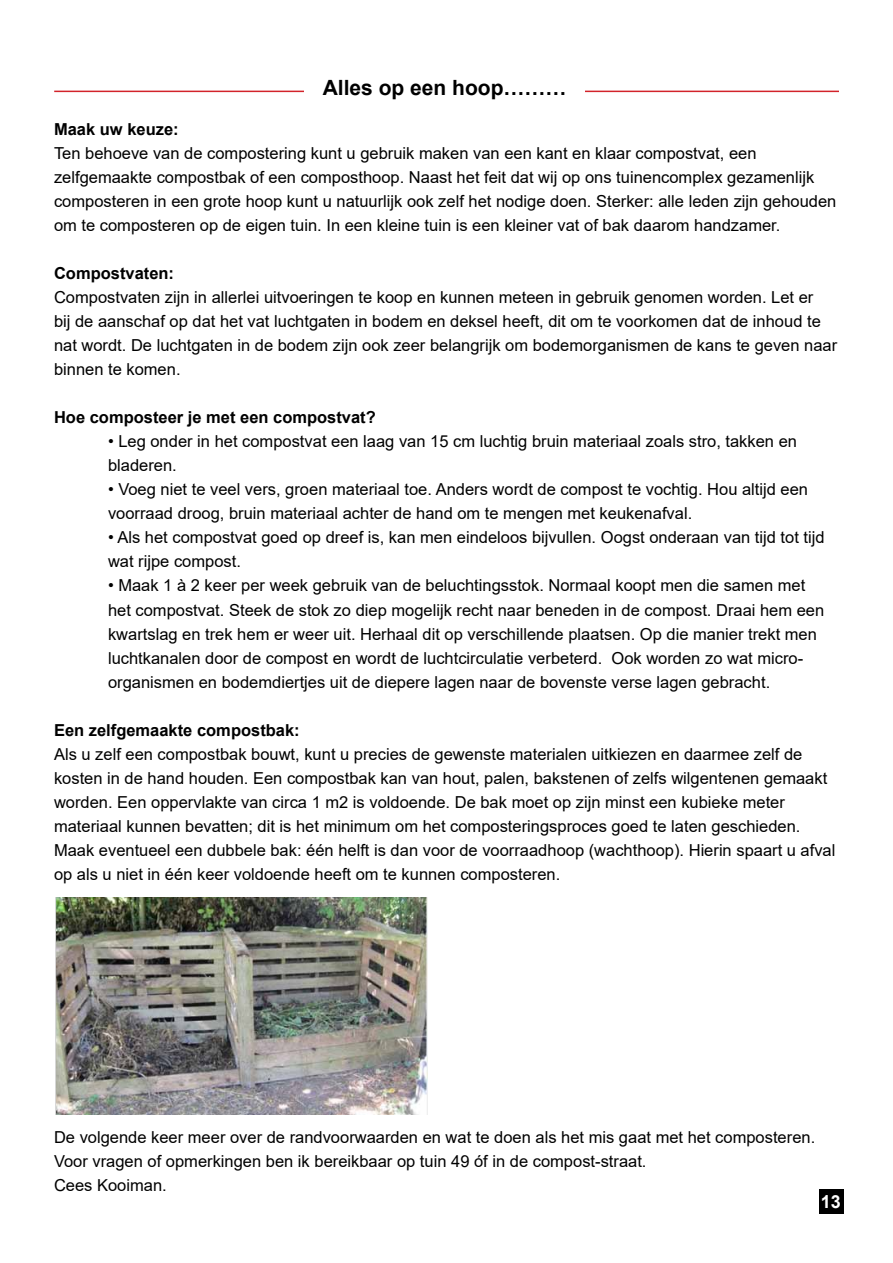
<style>
.page{position:relative;width:893px;height:1263px;background:#fff}
.page>*{position:absolute;margin:0;border:0;box-sizing:border-box;transform-origin:0 0}
.t1{font:700 21px "Arial";color:#000}
.t2{font:700 18px "Arial";color:#fff}
.t3{font:16.5px/24px "Arial";color:#000}
.t4{font:700 16.5px "Arial";color:#000}
</style>
<div class="page">
<img style="left:55px;top:897px;width:373px;height:217px">
<hr style="left:54px;top:91px;width:785px;height:1px;background:#d2232a">
<div style="left:304px;top:80px;width:281px;height:39px;background:#fff"></div>
<div style="left:819px;top:1188px;width:24px;height:25px;background:#000"></div>
<p class="t1" style="left:323px;top:73px;width:245px">Alles op een hoop………</p>
<p class="t4" style="left:54px;top:118px;width:126px">Maak uw keuze:</p>
<p class="t3" style="left:54px;top:141px;width:784px">Ten behoeve van de compostering kunt u gebruik maken van een kant en klaar compostvat, een zelfgemaakte compostbak of een composthoop. Naast het feit dat wij op ons tuinencomplex gezamenlijk composteren in een grote hoop kunt u natuurlijk ook zelf het nodige doen. Sterker: alle leden zijn gehouden om te composteren op de eigen tuin. In een kleine tuin is een kleiner vat of bak daarom handzamer.</p>
<p class="t4" style="left:54px;top:262px;width:122px">Compostvaten:</p>
<p class="t3" style="left:54px;top:285px;width:785px">Compostvaten zijn in allerlei uitvoeringen te koop en kunnen meteen in gebruik genomen worden. Let er<br>bij de aanschaf op dat het vat luchtgaten in bodem en deksel heeft, dit om te voorkomen dat de inhoud te nat wordt. De luchtgaten in de bodem zijn ook zeer belangrijk om bodemorganismen de kans te geven naar binnen te komen.</p>
<p class="t4" style="left:54px;top:406px;width:323px">Hoe composteer je met een compostvat?</p>
<p class="t3" style="left:108px;top:429px;width:691px">• Leg onder in het compostvat een laag van 15 cm luchtig bruin materiaal zoals stro, takken en bladeren.</p>
<p class="t3" style="left:108px;top:477px;width:702px">• Voeg niet te veel vers, groen materiaal toe. Anders wordt de compost te vochtig. Hou altijd een voorraad droog, bruin materiaal achter de hand om te mengen met keukenafval.</p>
<p class="t3" style="left:108px;top:526px;width:718px">• Als het compostvat goed op dreef is, kan men eindeloos bijvullen. Oogst onderaan van tijd tot tijd wat rijpe compost.</p>
<p class="t3" style="left:108px;top:574px;width:718px">• Maak 1 à 2 keer per week gebruik van de beluchtingsstok. Normaal koopt men die samen met het compostvat. Steek de stok zo diep mogelijk recht naar beneden in de compost. Draai hem een kwartslag en trek hem er weer uit. Herhaal dit op verschillende plaatsen. Op die manier trekt men luchtkanalen door de compost en wordt de luchtcirculatie verbeterd. Ook worden zo wat micro&shy;organismen en bodemdiertjes uit de diepere lagen naar de bovenste verse lagen gebracht.</p>
<p class="t4" style="left:54px;top:718px;width:247px">Een zelfgemaakte compostbak:</p>
<p class="t3" style="left:54px;top:742px;width:783px">Als u zelf een compostbak bouwt, kunt u precies de gewenste materialen uitkiezen en daarmee zelf de kosten in de hand houden. Een compostbak kan van hout, palen, bakstenen of zelfs wilgentenen gemaakt worden. Een oppervlakte van circa 1 m2 is voldoende. De bak moet op zijn minst een kubieke meter materiaal kunnen bevatten; dit is het minimum om het composteringsproces goed te laten geschieden.<br>Maak eventueel een dubbele bak: één helft is dan voor de voorraadhoop (wachthoop). Hierin spaart u afval op als u niet in één keer voldoende heeft om te kunnen composteren.</p>
<p class="t3" style="left:54px;top:1125px;width:763px">De volgende keer meer over de randvoorwaarden en wat te doen als het mis gaat met het composteren.<br>Voor vragen of opmerkingen ben ik bereikbaar op tuin 49 óf in de compost-straat.<br>Cees Kooiman.</p>
<p class="t2" style="left:821px;top:1189px;width:22px">13</p>
<p class="t2" style="left:831px;top:1189px;width:12px">6</p>
</div>
